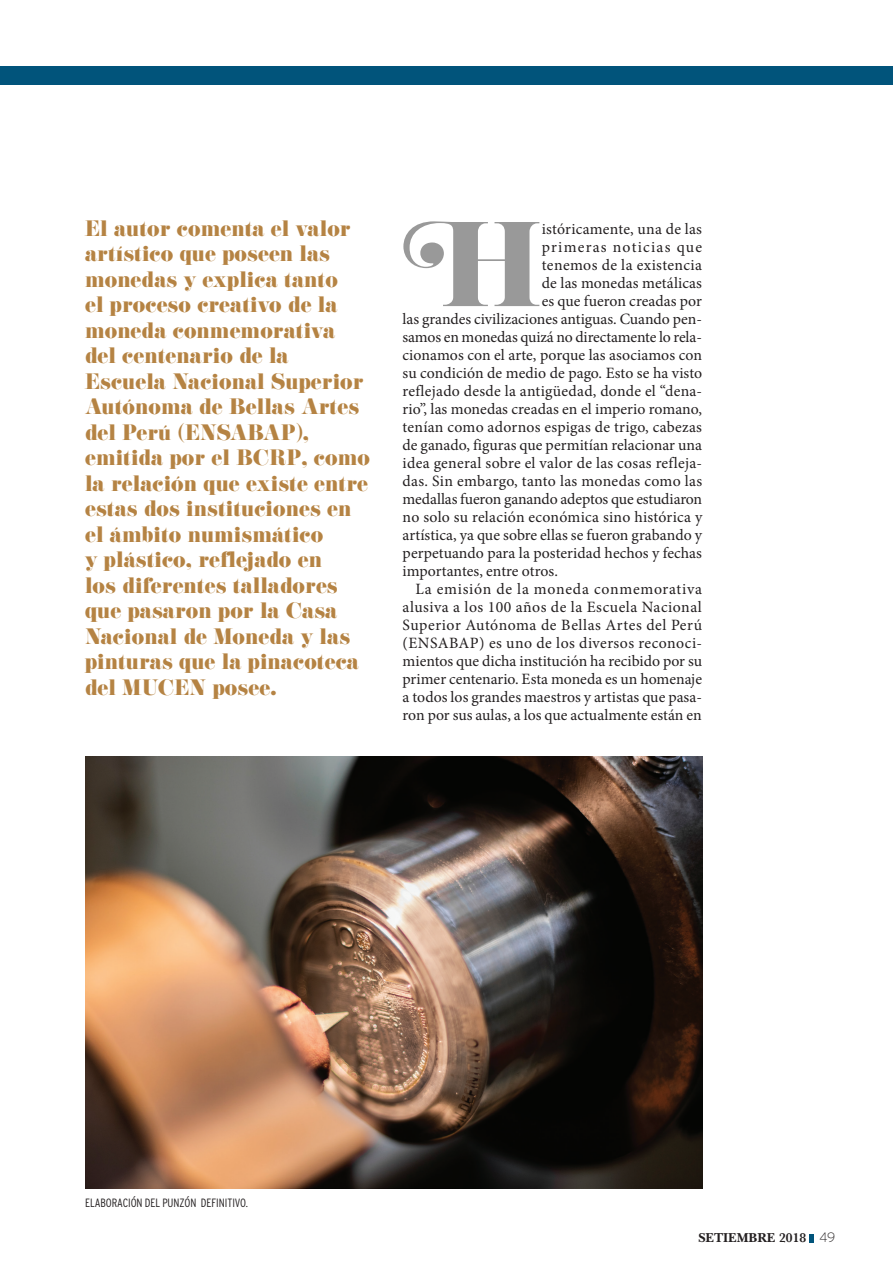
<style>
.page{position:relative;width:893px;height:1276px;background:#fff}
.page>*{position:absolute;margin:0;border:0;box-sizing:border-box;transform-origin:0 0}
.TEXTO_INDENTADO{font:105.15px "Eloquent JF Swash";color:#999}
.t1{font:19.5px/25.5px "Eloquent JF";letter-spacing:.01em;color:#b58343}
.TEXTO_INDENTADO-2{font:15.75px/18px "Minion Pro";letter-spacing:.005em;color:#231f20;text-align:justify}
.TEXTO_INDENTADO-3{font:15.75px "Minion Pro";letter-spacing:.025em;color:#231f20}
.TEXTO_INDENTADO-4{font:15.75px "Minion Pro";letter-spacing:.08em;color:#231f20}
.t2{font:13.5px "New Baskerville Bold SC";color:#231f20}
.PIE_DE_PAGINA{font:300 condensed 12px "Interstate";letter-spacing:-.005em;color:#231f20}
.s1{font-family:"Baskerville";font-weight:600}
.s2{font-family:"Interstate";font-weight:200}
</style>
<div class="page">
<svg style="left:809px;top:1234px;width:4px;height:8px"></svg>
<img style="left:85px;top:756px;width:617px;height:432px">
<div style="left:0;top:67px;width:893px;height:18px;background:#01547b"></div>
<p class="t1" style="left:85px;top:215px;width:286px">El autor comenta el valor artístico que poseen las monedas y explica tanto<br>el proceso creativo de la moneda conmemorativa del centenario de la<br>Escuela Nacional Superior<br>Autónoma de Bellas Artes del Perú (ENSABAP), emitida por el BCRP, como la relación que existe entre estas dos instituciones en el ámbito numismático<br>y plástico, reflejado en<br>los diferentes talladores que pasaron por la Casa<br>Nacional de Moneda y las pinturas que la pinacoteca del MUCEN posee.</p>
<p class="TEXTO_INDENTADO" style="left:403px;top:196px;width:141px">H</p>
<p class="TEXTO_INDENTADO-2" style="left:542px;top:220px;width:162px">istóricamente, una de las</p>
<p class="TEXTO_INDENTADO-4" style="left:542px;top:236px;width:162px">primeras noticias que</p>
<p class="TEXTO_INDENTADO-3" style="left:542px;top:254px;width:162px">tenemos de la existencia</p>
<p class="TEXTO_INDENTADO-2" style="left:542px;top:274px;width:162px">de las monedas metálicas</p>
<p class="TEXTO_INDENTADO-2" style="left:542px;top:292px;width:162px">es que fueron creadas por</p>
<p class="TEXTO_INDENTADO-2" style="left:403px;top:310px;width:301px">las grandes civilizaciones antiguas. Cuando pen-</p>
<p class="TEXTO_INDENTADO-2" style="left:403px;top:328px;width:301px">samos en monedas quizá no directamente lo rela-</p>
<p class="TEXTO_INDENTADO-2" style="left:403px;top:346px;width:301px">cionamos con el arte, porque las asociamos con</p>
<p class="TEXTO_INDENTADO-2" style="left:403px;top:364px;width:301px">su condición de medio de pago. Esto se ha visto</p>
<p class="TEXTO_INDENTADO-2" style="left:403px;top:382px;width:301px">reflejado desde la antigüedad, donde el “dena-</p>
<p class="TEXTO_INDENTADO-2" style="left:403px;top:400px;width:301px">rio”, las monedas creadas en el imperio romano,</p>
<p class="TEXTO_INDENTADO-2" style="left:403px;top:418px;width:301px">tenían como adornos espigas de trigo, cabezas</p>
<p class="TEXTO_INDENTADO-2" style="left:403px;top:436px;width:301px">de ganado, figuras que permitían relacionar una</p>
<p class="TEXTO_INDENTADO-2" style="left:403px;top:454px;width:301px">idea general sobre el valor de las cosas refleja-</p>
<p class="TEXTO_INDENTADO-2" style="left:403px;top:472px;width:301px">das. Sin embargo, tanto las monedas como las</p>
<p class="TEXTO_INDENTADO-2" style="left:403px;top:490px;width:301px">medallas fueron ganando adeptos que estudiaron</p>
<p class="TEXTO_INDENTADO-2" style="left:403px;top:508px;width:301px">no solo su relación económica sino histórica y</p>
<p class="TEXTO_INDENTADO-2" style="left:403px;top:526px;width:301px">artística, ya que sobre ellas se fueron grabando y</p>
<p class="TEXTO_INDENTADO-2" style="left:403px;top:544px;width:301px">perpetuando para la posteridad hechos y fechas</p>
<p class="TEXTO_INDENTADO-2" style="left:403px;top:562px;width:157px">importantes, entre otros.</p>
<p class="TEXTO_INDENTADO-2" style="left:403px;top:580px;width:301px;text-indent:13px">La emisión de la moneda conmemorativa alusiva a los 100 años de la Escuela Nacional Superior Autónoma de Bellas Artes del Perú (ENSABAP) es uno de los diversos reconoci&shy;mientos que dicha institución ha recibido por su primer centenario. Esta moneda es un homenaje a todos los grandes maestros y artistas que pasa&shy;ron por sus aulas, a los que actualmente están en</p>
<p class="PIE_DE_PAGINA" style="left:85px;top:1195px;width:165px">ELABORACIÓN DEL PUNZÓN DEFINITIVO.</p>
<p class="t2" style="left:698px;top:1230px;width:138px">SETIEMBRE <span class="s1">2018</span> <span class="s2">49</span></p>
</div>
